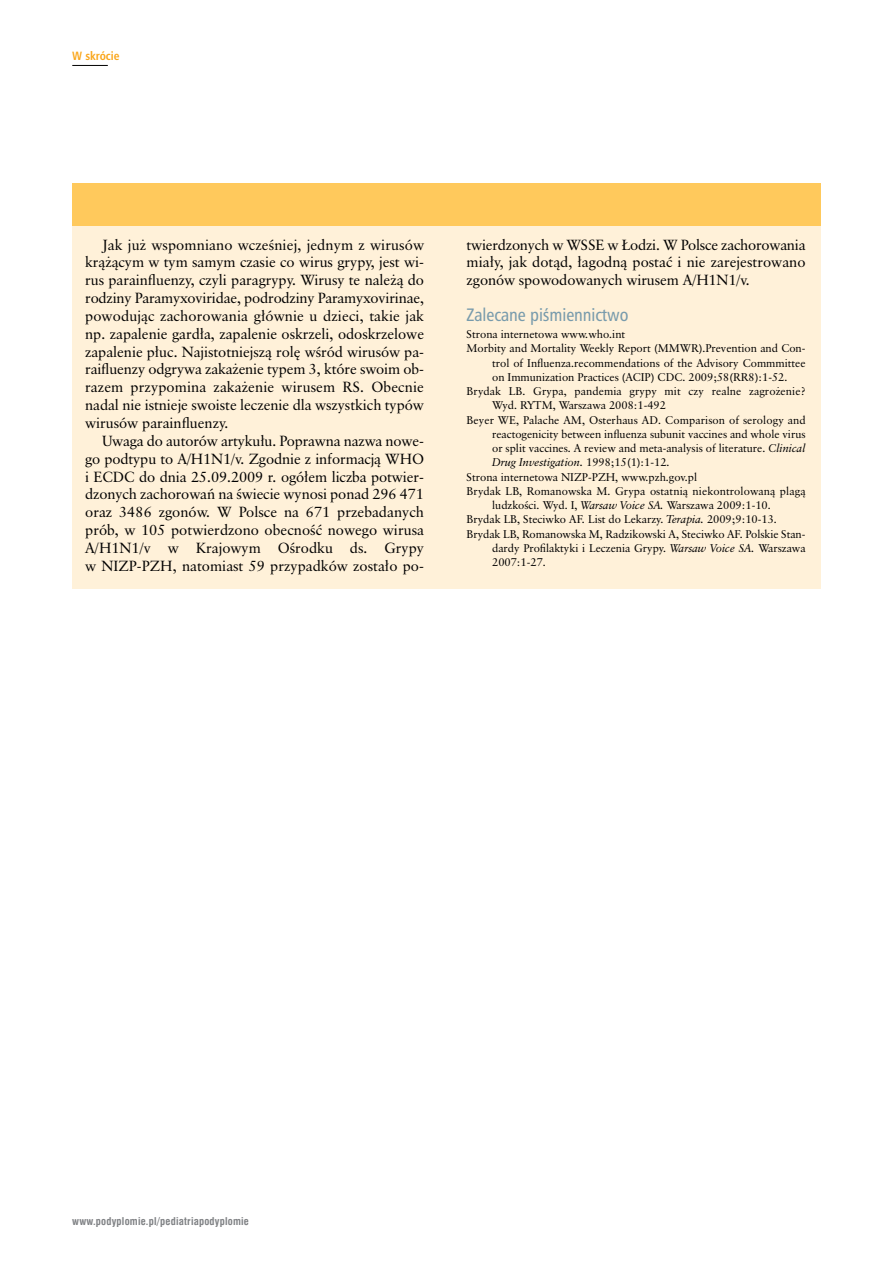
<style>
.page{position:relative;width:893px;height:1263px;background:#fff}
.page>*{position:absolute;margin:0;border:0;box-sizing:border-box;transform-origin:0 0}
.t1{font:18px "Humnst 777 Cn EU";letter-spacing:-.005em;color:#789bac}
.t2{font:14.7px/17.9px "Class Garmnd EU";letter-spacing:-.005em;color:#000;text-align:justify}
.t3{font:700 12px "Humnst 777 Cn EU";color:#faa61a}
.t4{font:11.25px "Class Garmnd EU";letter-spacing:-.005em;color:#000}
.t5{font:italic 11.25px "Class Garmnd EU";letter-spacing:-.005em;color:#000}
.t6{font:10.5px "Humnst 777 Lt Cn EU";color:#000}
.t7{font:700 10.5px "Swis 721 Cn EU";letter-spacing:.02em;color:#808285}
.s1{font-style:italic}
.s2{font-style:normal}
.s3{font-family:"Class Garmnd EU";font-size:12px}
.s4{font-family:"Humnst 777 Blk Cn EU";color:#0076a3}
</style>
<div class="page">
<svg style="left:72px;top:64px;width:749px;height:525px"></svg>
<p class="t3" style="left:72px;top:48px;width:49px">W skrócie</p>
<p class="t2" style="left:85px;top:235px;width:340px;text-indent:17px">Jak już wspomniano wcześniej, jednym z wirusów krążącym w tym samym czasie co wirus grypy, jest wi&shy;rus parainfluenzy, czyli paragrypy. Wirusy te należą do rodziny Paramyxoviridae, podrodziny Paramyxovirinae, powodując zachorowania głównie u dzieci, takie jak np. zapalenie gardła, zapalenie oskrzeli, odoskrzelowe zapalenie płuc. Najistotniejszą rolę wśród wirusów pa&shy;raifluenzy odgrywa zakażenie typem 3, które swoim ob&shy;razem przypomina zakażenie wirusem RS. Obecnie nadal nie istnieje swoiste leczenie dla wszystkich typów wirusów parainfluenzy.</p>
<p class="t2" style="left:85px;top:432px;width:340px;text-indent:17px">Uwaga do autorów artykułu. Poprawna nazwa nowe&shy;go podtypu to A/H1N1/v. Zgodnie z informacją WHO i ECDC do dnia 25.09.2009 r. ogółem liczba potwier&shy;dzonych zachorowań na świecie wynosi ponad 296 471 oraz 3486 zgonów. W Polsce na 671 przebadanych prób, w 105 potwierdzono obecność nowego wirusa A/H1N1/v w Krajowym Ośrodku ds. Grypy w NIZP-PZH, natomiast 59 przypadków zostało po-</p>
<p class="t2" style="left:467px;top:235px;width:340px">twierdzonych w WSSE w Łodzi. W Polsce zachorowania miały, jak dotąd, łagodną postać i nie zarejestrowano zgonów spowodowanych wirusem A/H1N1/v.</p>
<p class="t1" style="left:467px;top:303px;width:163px">Zalecane piśmiennictwo</p>
<p class="t4" style="left:467px;top:327px;width:160px">Strona internetowa www.who.int</p>
<p class="t4" style="left:467px;top:342px;width:340px">Morbity and Mortality Weekly Report (MMWR).Prevention and Con-</p>
<p class="t4" style="left:492px;top:356px;width:315px">trol of Influenza.recommendations of the Advisory Commmittee</p>
<p class="t4" style="left:492px;top:370px;width:297px">on Immunization Practices (ACIP) CDC. 2009;58(RR8):1-52.</p>
<p class="t4" style="left:467px;top:384px;width:340px">Brydak LB. Grypa, pandemia grypy mit czy realne zagrożenie?</p>
<p class="t4" style="left:492px;top:399px;width:175px">Wyd. RYTM, Warszawa 2008:1-492</p>
<p class="t4" style="left:467px;top:413px;width:340px">Beyer WE, Palache AM, Osterhaus AD. Comparison of serology and</p>
<p class="t4" style="left:492px;top:427px;width:315px">reactogenicity between influenza subunit vaccines and whole virus</p>
<p class="t4" style="left:492px;top:441px;width:315px">or split vaccines. A review and meta-analysis of literature. <span class="s1">Clinical</span></p>
<p class="t5" style="left:492px;top:456px;width:179px">Drug Investigation. <span class="s2">1998;15(1):1-12.</span></p>
<p class="t4" style="left:467px;top:470px;width:232px">Strona internetowa NIZP-PZH, www.pzh.gov.pl</p>
<p class="t4" style="left:467px;top:484px;width:340px">Brydak LB, Romanowska M. Grypa ostatnią niekontrolowaną plagą</p>
<p class="t4" style="left:492px;top:498px;width:280px">ludzkości. Wyd. I, <span class="s1">Warsaw Voice SA.</span> Warszawa 2009:1-10.</p>
<p class="t4" style="left:467px;top:513px;width:312px">Brydak LB, Steciwko AF. List do Lekarzy. <span class="s1">Terapia.</span> 2009;9:10-13.</p>
<p class="t4" style="left:467px;top:527px;width:340px">Brydak LB, Romanowska M, Radzikowski A, Steciwko AF. Polskie Stan-</p>
<p class="t4" style="left:492px;top:541px;width:315px">dardy Profilaktyki i Leczenia Grypy. <span class="s1">Warsaw Voice SA.</span> Warszawa</p>
<p class="t4" style="left:492px;top:555px;width:55px">2007:1-27.</p>
<p class="t7" style="left:72px;top:1214px;width:178px">www.podyplomie.pl/pediatriapodyplomie</p>
<p class="t6" style="left:72px;top:1215px;width:252px"><span class="s3">102</span> | <span class="s4">Pediatria po Dyplomie</span> Vol. 13 Nr 5, Październik 2009</p>
</div>
